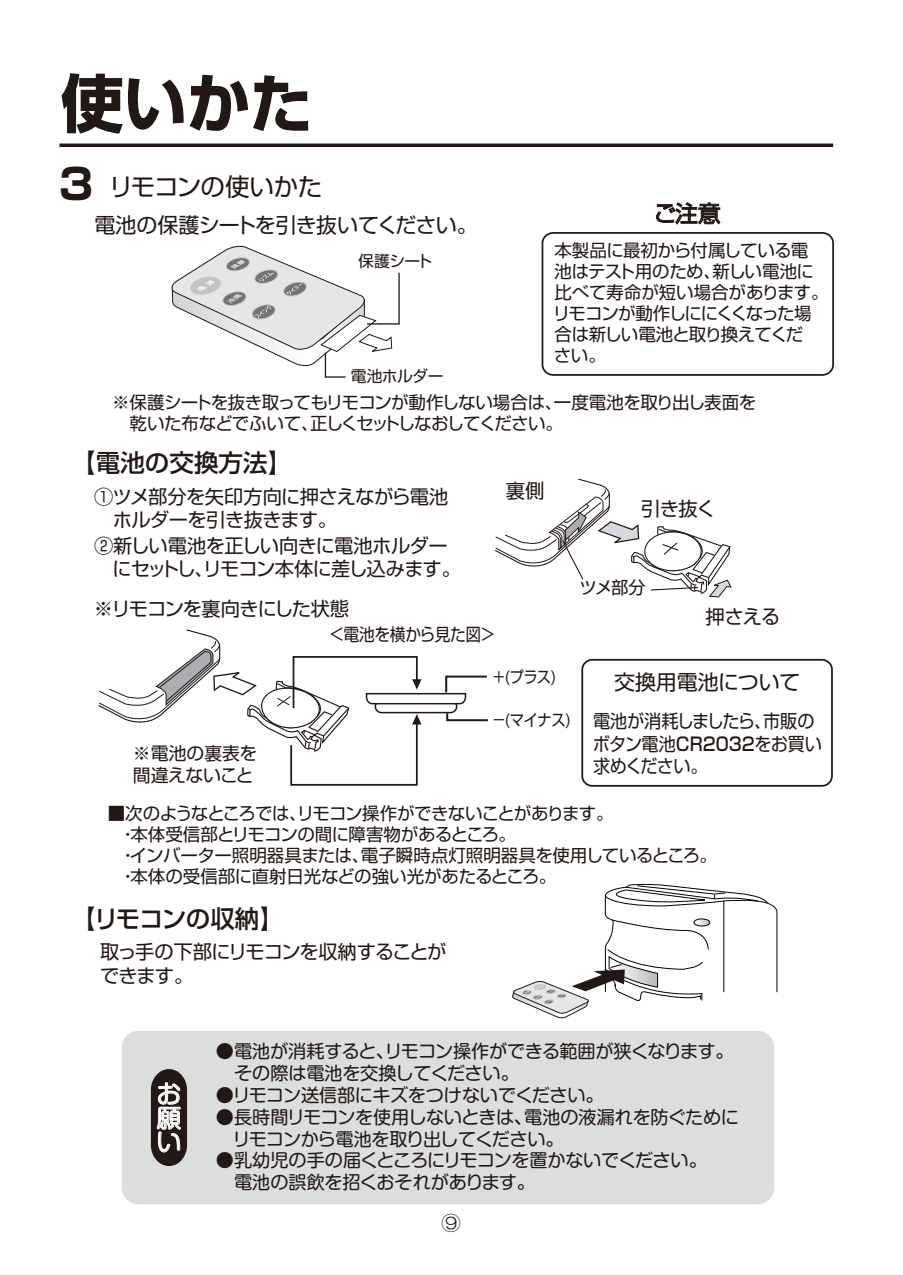
<style>
.page{position:relative;width:903px;height:1275px;background:#fff}
.page>*{position:absolute;margin:0;border:0;box-sizing:border-box;transform-origin:0 0}
.t1{font:700 63px "Shin Go Pro";color:#221815}
.t2{font:24.68px/24.2px "Shin M Go Pro";color:#fff;text-align:justify}
.t3{font:24.5px "Shin Go Pro";letter-spacing:-.03em;color:#221815}
.t4{font:500 24.5px "Shin Go Pro";color:#221815}
.t5{font:500 24.5px "Shin Go Pro";letter-spacing:-.035em;color:#221815}
.t6{font:22.75px "Shin Go Pro";color:#221815}
.t7{font:21px "Shin Go Pro";letter-spacing:-.03em;color:#221815}
.t8{font:21px "Shin Go Pro";letter-spacing:-.005em;color:#221815}
.t9{font:19.43px "Shin Go Pro";letter-spacing:-.03em;color:#221815}
.t10{font:19.25px/23.1px "Shin Go Pro";letter-spacing:-.035em;color:#221815}
.t11{font:19.25px/23.1px "Shin Go Pro";letter-spacing:-.055em;color:#221815}
.t12{font:18.38px/22.1px "Shin Go Pro";letter-spacing:-.035em;color:#221815;scale:.93 1}
.t13{font:18.2px/21.9px "Shin M Go Pro";letter-spacing:-.02em;color:#221815}
.t14{font:17.85px/21.3px "Shin Go Pro";letter-spacing:-.01em;color:#221815}
.t15{font:17.5px/21px "Shin Go Pro";letter-spacing:-.03em;color:#221815}
.t16{font:17.5px "Shin Go Pro";letter-spacing:-.03em;color:#221815;scale:.9 1}
.t17{font:17.15px "Shin Go Pro";color:#221815}
.t18{font:15.92px "Shin Go Pro";letter-spacing:-.035em;color:#221815;scale:.9 1}
.t19{font:15.75px "Shin Go Pro";letter-spacing:-.03em;color:#221815}
.s1{font-weight:700;font-size:42px}
.s2{font-weight:500}
</style>
<div class="page">
<hr style="left:60px;top:144px;width:773px;height:3px;background:#221815">
<div style="left:542px;top:232px;width:292px;height:144px;border:2px solid #221815;border-radius:11px"></div>
<svg style="left:656px;top:202px;width:64px;height:23px"></svg>
<svg style="left:495px;top:478px;width:237px;height:120px"></svg>
<svg style="left:98px;top:629px;width:390px;height:157px"></svg>
<svg style="left:171px;top:245px;width:229px;height:133px"></svg>
<div style="left:122px;top:1031px;width:652px;height:173px;background:#dcdddd;border-radius:17px"></div>
<svg style="left:151px;top:1069px;width:36px;height:97px;background:#57504e"></svg>
<div style="left:581px;top:659px;width:252px;height:128px;border:2px solid #221815;border-radius:10px"></div>
<svg style="left:512px;top:883px;width:266px;height:136px"></svg>
<h1 class="t1" style="left:61px;top:53px;width:253px">使いかた</h1>
<h3 class="t3" style="left:55px;top:167px;width:269px"><span class="s1">３</span>リモコンの使いかた</h3>
<p class="t7" style="left:94px;top:208px;width:385px">電池の保護シートを引き抜いてください。</p>
<p class="t19" style="left:358px;top:248px;width:76px">保護シート</p>
<p class="t19" style="left:351px;top:364px;width:94px">電池ホルダー</p>
<h3 class="t6" style="left:654px;top:195px;width:68px">ご注意</h3>
<p class="t15" style="left:553px;top:238px;width:277px">本製品に最初から付属している電<br>池はテスト用のため、新しい電池に比べて寿命が短い場合があります。リモコンが動作しににくくなった場合は新しい電池と取り換えてくだ<br>さい。</p>
<p class="t15" style="left:112px;top:390px;width:646px">※保護シートを抜き取ってもリモコンが動作しない場合は、一度電池を取り出し表面を　乾いた布などでふいて、正しくセットしなおしてください。</p>
<h3 class="t4" style="left:71px;top:443px;width:223px">【電池の交換方法】</h3>
<p class="t10" style="left:94px;top:483px;width:356px">①ツメ部分を矢印方向に押さえながら電池　ホルダーを引き抜きます。</p>
<p class="t10" style="left:94px;top:532px;width:368px">②新しい電池を正しい向きに電池ホルダー　にセットし、リモコン本体に差し込みます。</p>
<p class="t9" style="left:506px;top:475px;width:40px">裏側</p>
<p class="t9" style="left:641px;top:493px;width:76px">引き抜く</p>
<p class="t17" style="left:579px;top:574px;width:68px">ツメ部分</p>
<p class="t11" style="left:94px;top:595px;width:257px">※リモコンを裏向きにした状態</p>
<p class="t9" style="left:705px;top:601px;width:76px">押さえる</p>
<p class="t16" style="left:329px;top:620px;width:187px">＜電池を横から見た図＞</p>
<p class="t18" style="left:492px;top:664px;width:73px">＋(プラス)</p>
<p class="t18" style="left:492px;top:707px;width:89px">－(マイナス)</p>
<p class="t8" style="left:614px;top:665px;width:188px">交換用電池について</p>
<p class="t12" style="left:593px;top:708px;width:248px">電池が消耗しましたら、市販のボタン電池<span class="s2">CR2032</span>をお買い求めください。</p>
<p class="t14" style="left:133px;top:741px;width:126px">※電池の裏表を間違えないこと</p>
<p class="t15" style="left:108px;top:800px;width:611px">■次のようなところでは、リモコン操作ができないことがあります。<br>　・本体受信部とリモコンの間に障害物があるところ。<br>　・インバーター照明器具または、電子瞬時点灯照明器具を使用しているところ。　・本体の受信部に直射日光などの強い光があたるところ。</p>
<h3 class="t5" style="left:71px;top:898px;width:215px">【リモコンの収納】</h3>
<p class="t11" style="left:100px;top:938px;width:348px">取っ手の下部にリモコンを収納することができます。</p>
<h2 class="t2" style="left:157px;top:1079px;width:25px">お願い</h2>
<p class="t13" style="left:216px;top:1038px;width:519px">●電池が消耗すると、リモコン操作ができる範囲が狭くなります。　その際は電池を交換してください。</p>
<p class="t13" style="left:216px;top:1082px;width:389px">●リモコン送信部にキズをつけないでください。</p>
<p class="t13" style="left:216px;top:1104px;width:524px">●長時間リモコンを使用しないときは、電池の液漏れを防ぐために　リモコンから電池を取り出してください。</p>
<p class="t13" style="left:216px;top:1147px;width:492px">●乳幼児の手の届くところにリモコンを置かないでください。　電池の誤飲を招くおそれがあります。</p>
</div>
